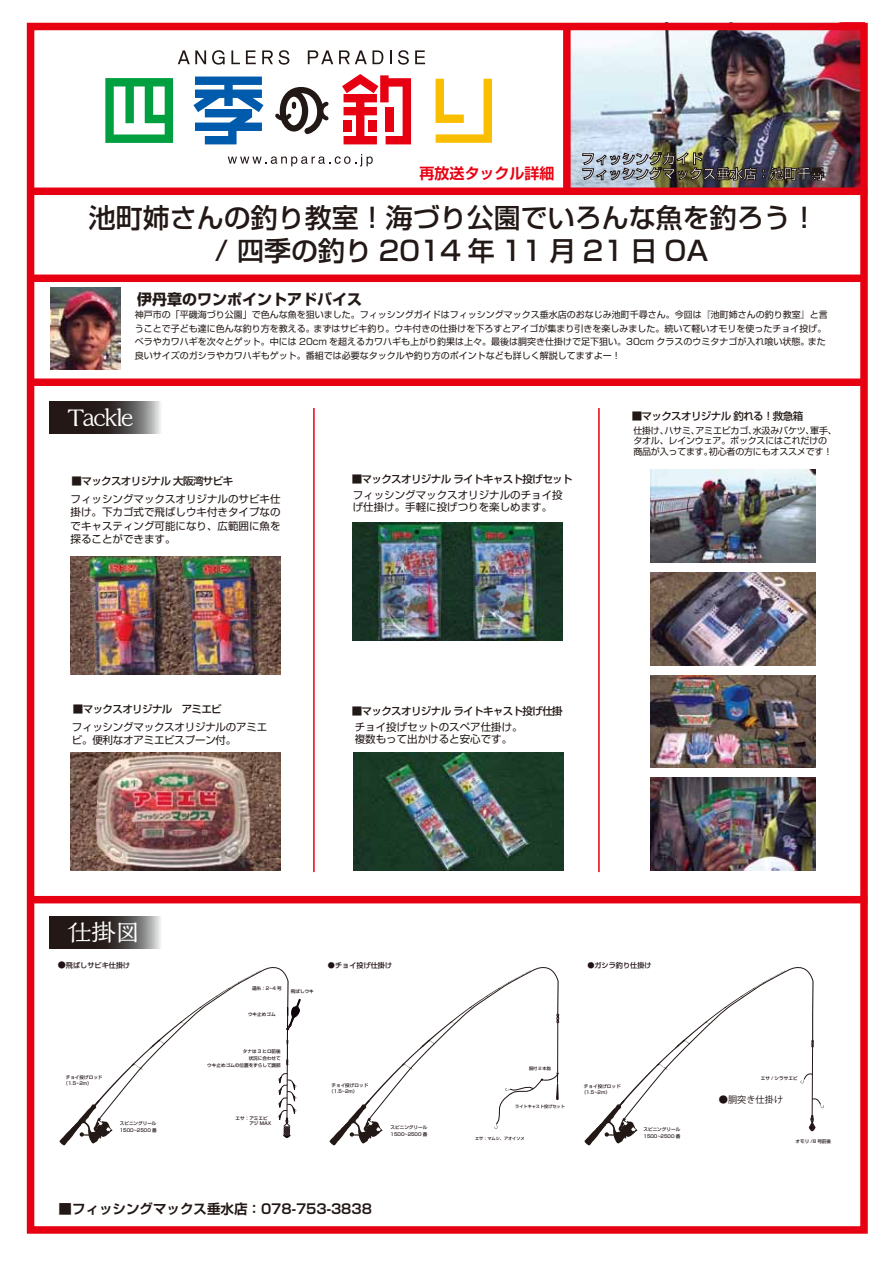
<style>
.page{position:relative;width:893px;height:1263px;background:#fff}
.page>*{position:absolute;margin:0;border:0;box-sizing:border-box;transform-origin:0 0}
.t1{font:500 27px/33px "Shin Go Pr 5";color:#221815}
.t2{font:500 24px "Kaimin Tu Std";letter-spacing:-.075em;color:#fff}
.t3{font:700 15px "Shin Go Pr 5";color:#221815}
.t4{font:700 15px "Shin Go Pr 5 De";color:#e60012}
.t5{font:700 13.5px "Shin Go Pr 5 De";color:#221815}
.t6{font:700 13.5px/15px "Shin Go Pr 5 De";color:#fff}
.t7{font:10.5px/13.5px "Shin Go Pr 5";color:#221815}
.t8{font:500 10.5px "Shin Go Pr 5";letter-spacing:-.06em;color:#221815}
.t9{font:10.5px/13.5px "Shin Go Pr 5";letter-spacing:-.02em;color:#221815}
.t10{font:9.15px "Koz Go Pr 6 N";color:#201214}
.t11{font:9px/13.5px "Shin Go Pr 5";color:#221815}
.t12{font:9px/10.5px "Shin Go Pr 5";letter-spacing:-.02em;color:#221815}
.t13{font:500 7.2px "Shin Go Pr 5";color:#201214}
.t14{font:500 4.65px/5.8px "Shin Go Pr 5";color:#201214}
.t15{font:500 4.2px "Shin Go Pr 5";color:#201214}
.s1{font-size:8.1px}
</style>
<div class="page">
<img style="left:71px;top:557px;width:209px;height:117px">
<img style="left:71px;top:753px;width:210px;height:117px">
<img style="left:353px;top:522px;width:209px;height:118px">
<img style="left:354px;top:752px;width:210px;height:118px">
<img style="left:650px;top:469px;width:166px;height:93px">
<img style="left:650px;top:675px;width:166px;height:93px">
<img style="left:650px;top:572px;width:166px;height:93px">
<img style="left:571px;top:32px;width:288px;height:156px">
<img style="left:650px;top:778px;width:166px;height:92px">
<svg style="left:584px;top:967px;width:240px;height:178px"></svg>
<svg style="left:329px;top:967px;width:230px;height:178px"></svg>
<svg style="left:59px;top:967px;width:241px;height:178px"></svg>
<svg style="left:50px;top:916px;width:111px;height:32px;background:#494341"></svg>
<svg style="left:50px;top:401px;width:111px;height:32px;background:#494341"></svg>
<img style="left:582px;top:152px;width:242px;height:29px">
<hr style="left:313px;top:408px;width:2px;height:464px;background:#e60012">
<hr style="left:598px;top:408px;width:2px;height:464px;background:#e60012">
<svg style="left:275px;top:87px;width:54px;height:48px"></svg>
<svg style="left:228px;top:154px;width:145px;height:12px"></svg>
<svg style="left:390px;top:50px;width:2px;height:14px"></svg>
<svg style="left:398px;top:50px;width:11px;height:15px"></svg>
<svg style="left:415px;top:50px;width:10px;height:14px"></svg>
<svg style="left:308px;top:50px;width:25px;height:14px"></svg>
<svg style="left:339px;top:50px;width:45px;height:14px"></svg>
<svg style="left:212px;top:50px;width:13px;height:15px"></svg>
<svg style="left:231px;top:50px;width:9px;height:14px"></svg>
<svg style="left:246px;top:50px;width:10px;height:14px"></svg>
<svg style="left:279px;top:50px;width:11px;height:15px"></svg>
<svg style="left:262px;top:50px;width:11px;height:14px"></svg>
<svg style="left:178px;top:50px;width:28px;height:14px"></svg>
<svg style="left:342px;top:74px;width:69px;height:70px"></svg>
<svg style="left:436px;top:79px;width:56px;height:64px"></svg>
<svg style="left:105px;top:78px;width:68px;height:65px"></svg>
<svg style="left:193px;top:77px;width:71px;height:67px"></svg>
<div style="left:28px;top:188px;width:839px;height:7px;background:#e60012"></div>
<div style="left:30px;top:274px;width:835px;height:8px;background:#e60012"></div>
<div style="left:29px;top:378px;width:835px;height:8px;background:#e60012"></div>
<div style="left:28px;top:896px;width:839px;height:7px;background:#e60012"></div>
<div style="left:563px;top:27px;width:8px;height:161px;background:#e60012"></div>
<div style="left:27px;top:23px;width:841px;height:1211px;border:8px solid #e60012"></div>
<img style="left:50px;top:287px;width:71px;height:83px">
<h3 class="t4" style="left:419px;top:161px;width:136px">再放送タックル詳細</h3>
<h3 class="t6" style="left:581px;top:150px;width:244px">フィッシングガイド<br>フィッシングマックス垂水店：池町千尋</h3>
<h1 class="t1" style="left:215px;top:199px;width:605px;text-indent:-126px">池町姉さんの釣り教室！海づり公園でいろんな魚を釣ろう！/ 四季の釣り 2014 年 11 月 21 日 OA</h1>
<h3 class="t3" style="left:137px;top:287px;width:226px">伊丹章のワンポイントアドバイス</h3>
<p class="t11" style="left:135px;top:307px;width:695px">神戸市の「平磯海づり公園」で色んな魚を狙いました。フィッシングガイドはフィッシングマックス垂水店のおなじみ池町千尋さん。今回は『池町姉さんの釣り教室』と言うことで子ども達に色んな釣り方を教える。まずはサビキ釣り。ウキ付きの仕掛けを下ろすとアイゴが集まり引きを楽しみました。続いて軽いオモリを使ったチョイ投げ。ベラやカワハギを次々とゲット。中には 20cm を超えるカワハギも上がり釣果は上々。最後は胴突き仕掛けで足下狙い。30cm クラスのウミタナゴが入れ喰い状態。また良いサイズのガシラやカワハギもゲット。番組では必要なタックルや釣り方のポイントなども詳しく解説してますよー！</p>
<h2 class="t2" style="left:67px;top:401px;width:68px">Tackle</h2>
<p class="t8" style="left:72px;top:472px;width:163px">■マックスオリジナル 大阪湾サビキ</p>
<p class="t8" style="left:352px;top:470px;width:222px">■マックスオリジナル ライトキャスト投げセット</p>
<p class="t7" style="left:71px;top:491px;width:212px;text-align:justify">フィッシングマックスオリジナルのサビキ仕掛け。下カゴ式で飛ばしウキ付きタイプなのでキャスティング可能になり、広範囲に魚を探ることができます。</p>
<p class="t7" style="left:353px;top:488px;width:211px;line-height:12px">フィッシングマックスオリジナルのチョイ投げ仕掛け。手軽に投げつりを楽しめます。</p>
<p class="t8" style="left:632px;top:408px;width:173px">■マックスオリジナル 釣れる！救急箱</p>
<p class="t12" style="left:633px;top:424px;width:205px">仕掛け、ハサミ、アミエビカゴ、水汲みバケツ、軍手、タオル、レインウェア。ボックスにはこれだけの商品が入ってます。初心者の方にもオススメです！</p>
<p class="t8" style="left:73px;top:700px;width:150px">■マックスオリジナル　アミエビ</p>
<p class="t9" style="left:72px;top:719px;width:197px">フィッシングマックスオリジナルのアミエビ。便利なオアミエビスプーン付。</p>
<p class="t8" style="left:352px;top:702px;width:212px">■マックスオリジナル ライトキャスト投げ仕掛</p>
<p class="t7" style="left:355px;top:720px;width:169px;line-height:12px">チョイ投げセットのスペア仕掛け。複数もって出かけると安心です。</p>
<h2 class="t2" style="left:68px;top:915px;width:73px">仕掛図</h2>
<p class="t13" style="left:58px;top:959px;width:74px"><span class="s1">●</span>飛ばしサビキ仕掛け</p>
<p class="t13" style="left:328px;top:959px;width:66px">●チョイ投げ仕掛け</p>
<p class="t14" style="left:252px;top:985px;width:31px">道糸：2~4 号</p>
<p class="t14" style="left:248px;top:1011px;width:29px">ウキ止めゴム</p>
<p class="t14" style="left:291px;top:988px;width:24px">飛ばしウキ</p>
<p class="t14" style="left:207px;top:1048px;width:75px;line-height:6.9px;text-align:right">タナは 3 ヒロ前後<br>状況に合わせて<br>ウキ止めゴムの位置をずらして調節</p>
<p class="t13" style="left:587px;top:959px;width:66px">●ガシラ釣り仕掛け</p>
<p class="t15" style="left:529px;top:1065px;width:23px">胴付 2 本鈎</p>
<p class="t14" style="left:63px;top:1074px;width:41px;text-indent:2px">チョイ投げロッド（1.5~2m）</p>
<p class="t14" style="left:329px;top:1081px;width:41px;text-indent:2px">チョイ投げロッド（1.5~2m）</p>
<p class="t14" style="left:582px;top:1083px;width:41px;text-indent:2px">チョイ投げロッド（1.5~2m）</p>
<p class="t15" style="left:515px;top:1103px;width:51px">ライトキャスト投げセット</p>
<p class="t14" style="left:236px;top:1115px;width:37px;line-height:5.4px">エサ：アミエビ　　　アジ MAX</p>
<p class="t14" style="left:120px;top:1119px;width:38px;line-height:6.8px">スピニングリール<br>1500~2500 番</p>
<p class="t14" style="left:391px;top:1124px;width:38px;line-height:6.8px">スピニングリール<br>1500~2500 番</p>
<p class="t14" style="left:643px;top:1126px;width:38px;line-height:6.8px">スピニングリール<br>1500~2500 番</p>
<p class="t15" style="left:475px;top:1135px;width:51px">エサ：マムシ、アオイソメ</p>
<h3 class="t5" style="left:58px;top:1198px;width:315px">■フィッシングマックス垂水店：078-753-3838</h3>
<p class="t14" style="left:761px;top:1075px;width:38px">エサ / シラサエビ</p>
<p class="t10" style="left:719px;top:1095px;width:66px">●胴突き仕掛け</p>
<p class="t14" style="left:795px;top:1138px;width:37px">オモリ /8 号前後</p>
</div>
